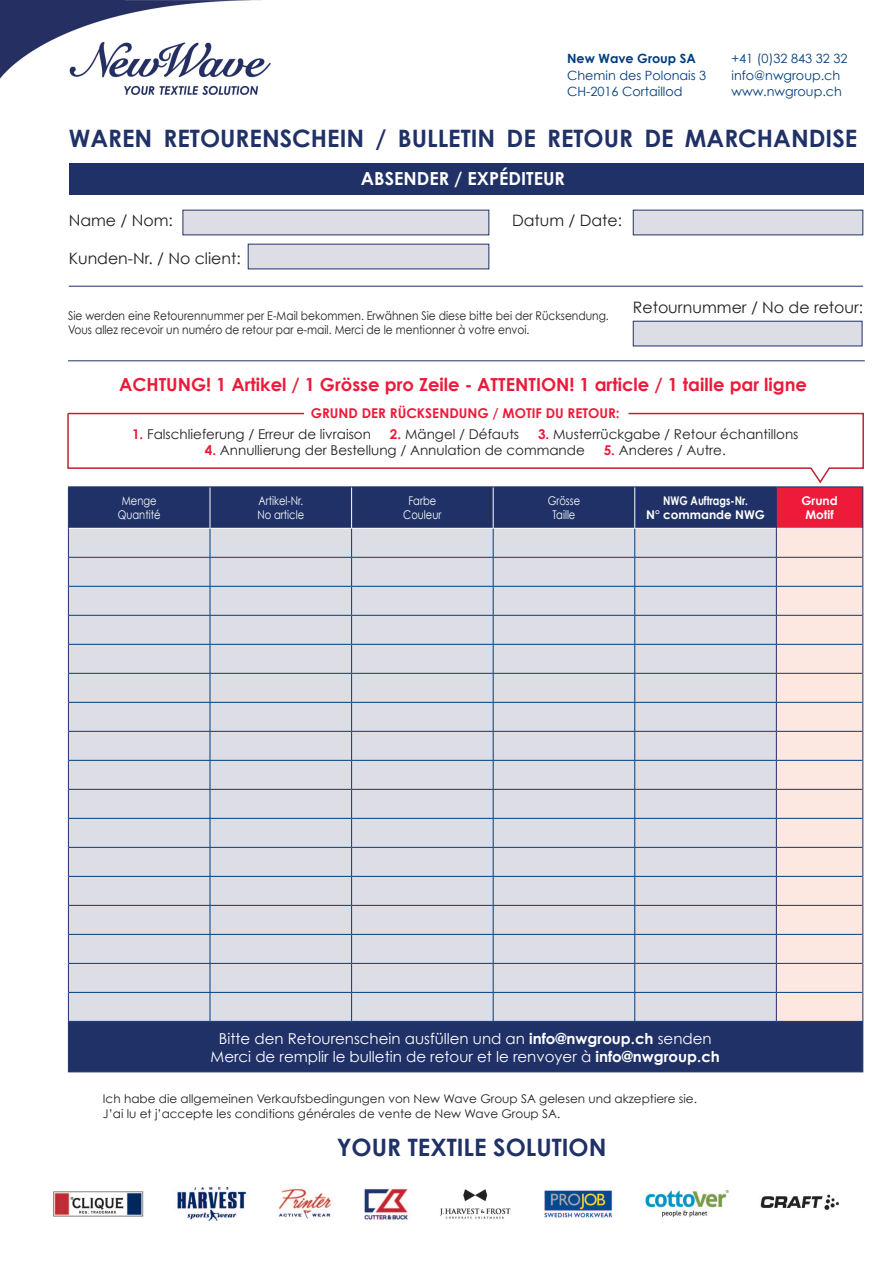
<style>
.page{position:relative;width:893px;height:1263px;background:#fff}
.page>*{position:absolute;margin:0;border:0;box-sizing:border-box;transform-origin:0 0}
.t1{font:700 24px "Century Gothic";color:#203167}
.t2{font:700 18px "Century Gothic";color:#ed1a3a}
.t3{font:700 18px "Century Gothic";color:#fff}
.t4{font:15.75px "Century Gothic";color:#231f20}
.t5{font:15px "Century Gothic";color:#fff}
.t6{font:13.5px "Century Gothic";color:#231f20}
.t7{font:700 13.5px "Century Gothic";color:#ed1a3a}
.t8{font:12.75px "Century Gothic";color:#013d7d}
.t9{font:700 12.75px "Century Gothic";color:#013d7d}
.t10{font:12px "Century Gothic";color:#231f20;scale:.89 1}
.t11{font:12px "Century Gothic";color:#231f20}
.t12{font:12px "Century Gothic";color:#fff;scale:.83 1}
.t13{font:700 12px "Century Gothic";color:#fff}
.t14{font:700 12px "Century Gothic";color:#fff;scale:.83 1}
.s1{font-weight:700;color:#ed1a3a}
.s2{font-weight:700}
</style>
<div class="page">
<div style="left:69px;top:163px;width:794px;height:31px;background:#203167"></div>
<hr style="left:68px;top:1021px;width:142px;height:1px;background:#013d7d">
<hr style="left:210px;top:1021px;width:142px;height:1px;background:#013d7d">
<hr style="left:352px;top:1021px;width:141px;height:1px;background:#013d7d">
<hr style="left:493px;top:1021px;width:142px;height:1px;background:#013d7d">
<hr style="left:635px;top:1021px;width:141px;height:1px;background:#013d7d">
<hr style="left:776px;top:1021px;width:87px;height:1px;background:#013d7d">
<hr style="left:68px;top:486px;width:142px;height:1px;background:#203167">
<hr style="left:210px;top:486px;width:142px;height:1px;background:#203167">
<hr style="left:352px;top:486px;width:141px;height:1px;background:#203167">
<hr style="left:493px;top:486px;width:142px;height:1px;background:#203167">
<hr style="left:635px;top:486px;width:141px;height:1px;background:#203167">
<hr style="left:776px;top:486px;width:87px;height:1px;background:#203167">
<svg style="left:68px;top:487px;width:795px;height:534px;background:#bdbfd0"></svg>
<div style="left:183px;top:210px;width:306px;height:25px;background:#dddde6"></div>
<div style="left:248px;top:244px;width:241px;height:25px;background:#dddde6"></div>
<hr style="left:69px;top:286px;width:794px;height:1px;background:#203167">
<div style="left:633px;top:321px;width:229px;height:25px;background:#dddde6;border:1px solid #203167"></div>
<hr style="left:68px;top:360px;width:797px;height:1px;background:#203167">
<div style="left:68px;top:1022px;width:795px;height:50px;background:#203167"></div>
<div style="left:633px;top:210px;width:230px;height:25px;background:#dddde6"></div>
<svg style="left:67px;top:412px;width:797px;height:72px"></svg>
<img style="left:0;top:0;width:271px;height:95px">
<img style="left:54px;top:1187px;width:784px;height:34px">
<p class="t9" style="left:567px;top:51px;width:130px">New Wave Group SA</p>
<p class="t8" style="left:567px;top:68px;width:141px">Chemin des Polonais 3</p>
<p class="t8" style="left:567px;top:84px;width:117px">CH-2016 Cortaillod</p>
<p class="t8" style="left:731px;top:51px;width:118px">+41 (0)32 843 32 32</p>
<p class="t8" style="left:731px;top:67px;width:110px">info@nwgroup.ch</p>
<p class="t8" style="left:731px;top:84px;width:112px">www.nwgroup.ch</p>
<p class="t1" style="left:69px;top:123px;width:790px">WAREN RETOURENSCHEIN / BULLETIN DE RETOUR DE MARCHANDISE</p>
<p class="t4" style="left:69px;top:211px;width:106px">Name / Nom:</p>
<p class="t4" style="left:69px;top:248px;width:173px">Kunden-Nr. / No client:</p>
<p class="t3" style="left:361px;top:167px;width:206px">ABSENDER / EXPÉDITEUR</p>
<p class="t4" style="left:512px;top:211px;width:112px">Datum / Date:</p>
<p class="t10" style="left:68px;top:308px;width:609px">Sie werden eine Retourennummer per E-Mail bekommen. Erwähnen Sie diese bitte bei der Rücksendung.</p>
<p class="t10" style="left:68px;top:323px;width:520px">Vous allez recevoir un numéro de retour par e-mail. Merci de le mentionner à votre envoi.</p>
<p class="t4" style="left:633px;top:298px;width:232px">Retournummer / No de retour:</p>
<p class="t2" style="left:119px;top:373px;width:689px">ACHTUNG! 1 Artikel / 1 Grösse pro Zeile - ATTENTION! 1 article / 1 taille par ligne</p>
<p class="t7" style="left:311px;top:405px;width:310px">GRUND DER RÜCKSENDUNG / MOTIF DU RETOUR:</p>
<p class="t6" style="left:132px;top:426px;width:240px"><span class="s1">1.</span> Falschlieferung / Erreur de livraison</p>
<p class="t6" style="left:390px;top:426px;width:131px"><span class="s1">2.</span> Mängel / Défauts</p>
<p class="t6" style="left:538px;top:426px;width:262px"><span class="s1">3.</span> Musterrückgabe / Retour échantillons</p>
<p class="t6" style="left:205px;top:442px;width:382px"><span class="s1">4.</span> Annullierung der Bestellung / Annulation de commande</p>
<p class="t6" style="left:604px;top:442px;width:124px"><span class="s1">5.</span> Anderes / Autre.</p>
<p class="t12" style="left:122px;top:493px;width:44px">Menge</p>
<p class="t12" style="left:118px;top:508px;width:53px">Quantité</p>
<p class="t12" style="left:258px;top:493px;width:56px">Artikel-Nr.</p>
<p class="t12" style="left:257px;top:508px;width:58px">No article</p>
<p class="t12" style="left:408px;top:493px;width:35px">Farbe</p>
<p class="t12" style="left:403px;top:508px;width:48px">Couleur</p>
<p class="t12" style="left:548px;top:493px;width:41px">Grösse</p>
<p class="t12" style="left:552px;top:508px;width:29px">Taille</p>
<p class="t14" style="left:663px;top:493px;width:104px">NWG Auftrags-Nr.</p>
<p class="t13" style="left:646px;top:507px;width:120px">N° commande NWG</p>
<p class="t13" style="left:801px;top:493px;width:38px">Grund</p>
<p class="t13" style="left:805px;top:507px;width:30px">Motif</p>
<p class="t5" style="left:219px;top:1029px;width:494px">Bitte den Retourenschein ausfüllen und an <span class="s2">info@nwgroup.ch</span> senden</p>
<p class="t5" style="left:211px;top:1047px;width:511px">Merci de remplir le bulletin de retour et le renvoyer à <span class="s2">info@nwgroup.ch</span></p>
<p class="t11" style="left:103px;top:1091px;width:596px">Ich habe die allgemeinen Verkaufsbedingungen von New Wave Group SA gelesen und akzeptiere sie.</p>
<p class="t11" style="left:103px;top:1106px;width:459px">J’ai lu et j’accepte les conditions générales de vente de New Wave Group SA.</p>
<p class="t1" style="left:337px;top:1132px;width:271px">YOUR TEXTILE SOLUTION</p>
</div>
